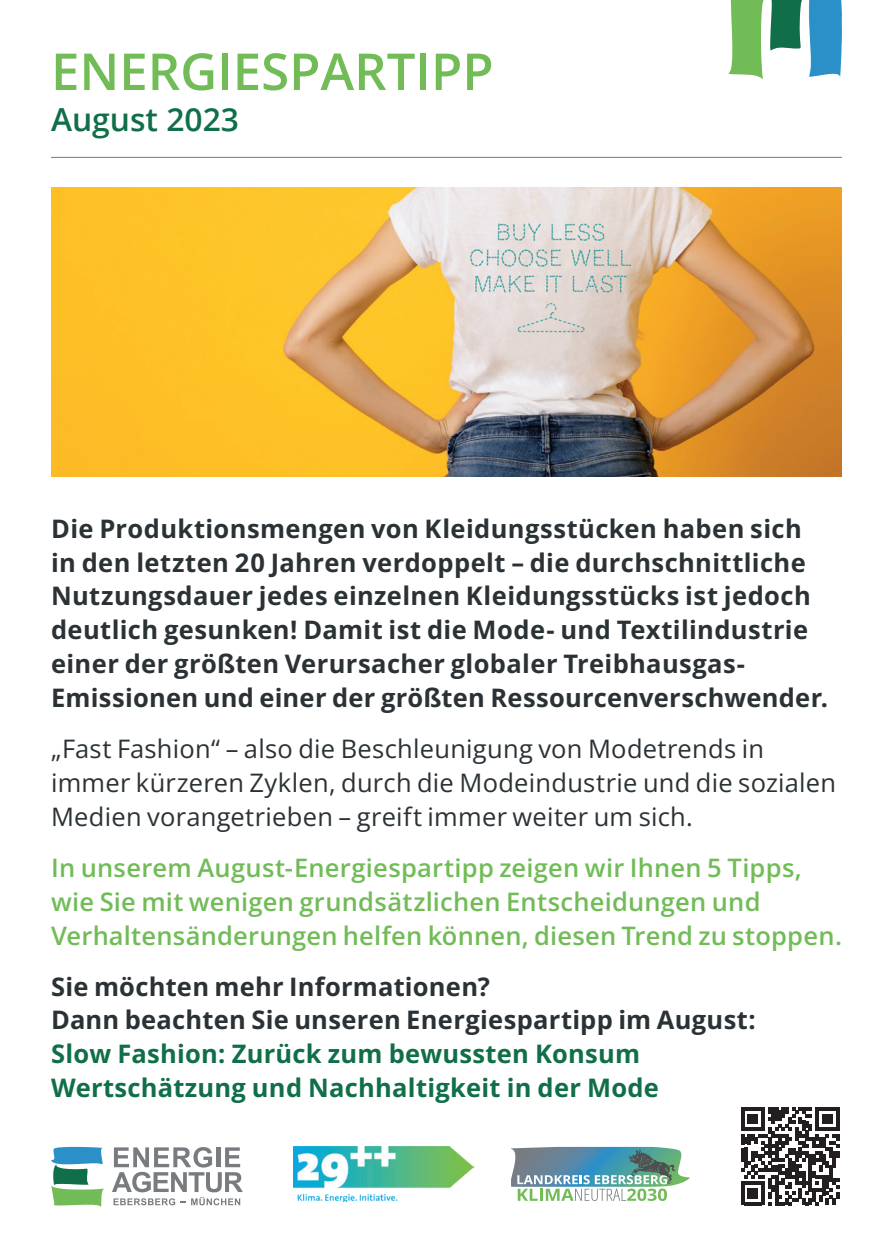
<style>
.page{position:relative;width:893px;height:1259px;background:#fff}
.page>*{position:absolute;margin:0;border:0;box-sizing:border-box;transform-origin:0 0}
.t1{font:600 51px "Open Sans";color:#71bc57}
.t2{font:600 31.8px "Open Sans";color:#106f49}
.t3{font:700 25.5px/33.9px "Open Sans";letter-spacing:.015em;color:#2b3236}
.t4{font:600 25.5px/33.9px "Open Sans";letter-spacing:.01em;color:#71bc57}
.t5{font:25.5px/33.9px "Open Sans";letter-spacing:.01em;color:#2b3236}
.t6{font:700 25.5px/33.9px "Open Sans";letter-spacing:.01em;color:#106f49}
</style>
<div class="page">
<svg style="left:51px;top:1147px;width:53px;height:59px"></svg>
<svg style="left:112px;top:1147px;width:131px;height:58px"></svg>
<svg style="left:728px;top:0;width:36px;height:79px"></svg>
<svg style="left:770px;top:0;width:72px;height:77px"></svg>
<svg style="left:511px;top:1147px;width:179px;height:54px"></svg>
<img style="left:293px;top:1147px;width:180px;height:54px">
<hr style="left:51px;top:157px;width:791px;height:1px;background:#787c80">
<svg style="left:741px;top:1107px;width:98px;height:98px"></svg>
<img style="left:51px;top:187px;width:791px;height:289px">
<h1 class="t1" style="left:51px;top:36px;width:444px">ENERGIESPARTIPP</h1>
<p class="t2" style="left:51px;top:97px;width:190px">August 2023</p>
<p class="t3" style="left:51px;top:511px;width:779px">Die Produktionsmengen von Kleidungsstücken haben sich in den letzten 20 Jahren verdoppelt – die durchschnittliche Nutzungsdauer jedes einzelnen Kleidungsstücks ist jedoch deutlich gesunken! Damit ist die Mode- und Textilindustrie einer der größten Verursacher globaler Treibhausgas-Emissionen und einer der größten Ressourcenverschwender.</p>
<p class="t5" style="left:51px;top:731px;width:786px">„Fast Fashion“ – also die Beschleunigung von Modetrends in immer kürzeren Zyklen, durch die Modeindustrie und die sozialen<br>Medien vorangetrieben – greift immer weiter um sich.</p>
<p class="t4" style="left:51px;top:850px;width:792px">In unserem August-Energiespartipp zeigen wir Ihnen 5 Tipps, wie Sie mit wenigen grundsätzlichen Entscheidungen und<br>Verhaltensänderungen helfen können, diesen Trend zu stoppen.</p>
<p class="t3" style="left:51px;top:968px;width:706px">Sie möchten mehr Informationen?<br>Dann beachten Sie unseren Energiespartipp im August:</p>
<p class="t6" style="left:51px;top:1036px;width:609px">Slow Fashion: Zurück zum bewussten Konsum<br>Wertschätzung und Nachhaltigkeit in der Mode</p>
</div>
